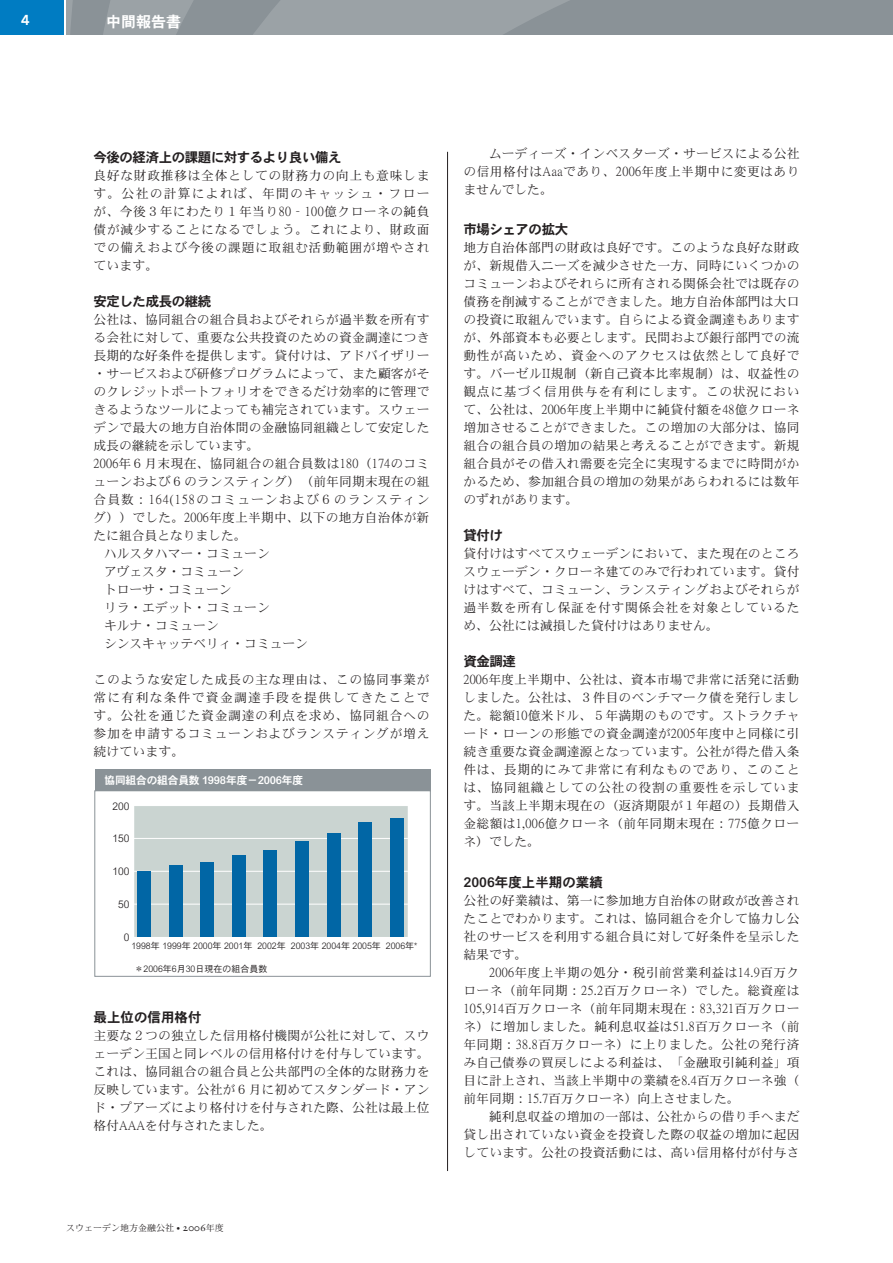
<style>
.page{position:relative;width:893px;height:1263px;background:#fff}
.page>*{position:absolute;margin:0;border:0;box-sizing:border-box;transform-origin:0 0}
.t1{font:15px "DFHS Gothic W7";color:#fff}
.t2{font:13.5px "DFHS Gothic W7";letter-spacing:-.035em;color:#231f20}
.t3{font:13.5px "DFHS Gothic W7";color:#231f20}
.t4{font:12.75px/18px "DFHS Mincho W3";letter-spacing:.015em;color:#231f20;text-align:justify}
.t5{font:12.75px "DFHS Mincho W3";letter-spacing:.08em;color:#231f20}
.t6{font:10.8px "DFHS Gothic W7";letter-spacing:-.02em;color:#fff}
.t7{font:10.5px "News Gothic";color:#231f20}
.t8{font:10.5px "DFHS Gothic W3";color:#231f20}
.t9{font:9px "DFHS Gothic W3";color:#231f20}
.t10{font:9px "News Gothic";color:#231f20}
.t11{font:9px "DFHS Mincho W3";color:#231f20}
.s1{font-family:"DFHS Gothic W3"}
.s2{font-family:"Sabon Roman SC";font-size:7.5px}
.s3{font-family:"Sabon Roman SC";font-size:10.5px}
</style>
<div class="page">
<div style="left:0;top:0;width:64px;height:34px;background:#007cc2"></div>
<div style="left:67px;top:0;width:826px;height:34px;background:#8a9297"></div>
<svg style="left:67px;top:0;width:502px;height:34px"></svg>
<hr style="left:447px;top:152px;width:1px;height:1019px;background:#231f20">
<div style="left:95px;top:770px;width:336px;height:21px;background:#8a9297"></div>
<div style="left:134px;top:806px;width:274px;height:131px;background:#cad4d1"></div>
<hr style="left:128px;top:904px;width:285px;height:1px;background:#fff">
<hr style="left:128px;top:871px;width:285px;height:1px;background:#fff">
<hr style="left:128px;top:838px;width:285px;height:1px;background:#fff">
<div style="left:137px;top:871px;width:14px;height:66px;background:#0166a5"></div>
<div style="left:169px;top:865px;width:13px;height:72px;background:#0166a5"></div>
<div style="left:201px;top:863px;width:13px;height:74px;background:#0166a5"></div>
<div style="left:232px;top:855px;width:14px;height:82px;background:#0166a5"></div>
<div style="left:264px;top:850px;width:13px;height:87px;background:#0166a5"></div>
<div style="left:295px;top:842px;width:14px;height:95px;background:#0166a5"></div>
<div style="left:327px;top:833px;width:13px;height:104px;background:#0166a5"></div>
<div style="left:359px;top:823px;width:13px;height:114px;background:#0166a5"></div>
<div style="left:390px;top:819px;width:13px;height:118px;background:#0166a5"></div>
<p class="t1" style="left:106px;top:14px;width:76px">中間報告書</p>
<p class="t2" style="left:94px;top:150px;width:249px">今後の経済上の課題に対するより良い備え</p>
<p class="t4" style="left:94px;top:167px;width:337px">良好な財政推移は全体としての財務力の向上も意味します。公社の計算によれば、年間のキャッシュ・フローが、今後３年にわたり１年当り80‐100億クローネの純負債が減少することになるでしょう。これにより、財政面での備えおよび今後の課題に取組む活動範囲が増やされています。</p>
<p class="t2" style="left:94px;top:294px;width:119px">安定した成長の継続</p>
<p class="t4" style="left:94px;top:311px;width:337px">公社は、協同組合の組合員およびそれらが過半数を所有す</p>
<p class="t4" style="left:94px;top:329px;width:337px">る会社に対して、重要な公共投資のための資金調達につき</p>
<p class="t4" style="left:94px;top:347px;width:337px">長期的な好条件を提供します。貸付けは、アドバイザリー</p>
<p class="t4" style="left:94px;top:365px;width:337px">・サービスおよび研修プログラムによって、また顧客がそ</p>
<p class="t4" style="left:94px;top:383px;width:337px">のクレジットポートフォリオをできるだけ効率的に管理で</p>
<p class="t4" style="left:94px;top:401px;width:337px">きるようなツールによっても補完されています。スウェー</p>
<p class="t4" style="left:94px;top:419px;width:337px">デンで最大の地方自治体間の金融協同組織として安定した</p>
<p class="t4" style="left:94px;top:437px;width:167px">成長の継続を示しています。</p>
<p class="t4" style="left:94px;top:455px;width:337px">2006年６月末現在、協同組合の組合員数は180（174のコミ</p>
<p class="t4" style="left:94px;top:473px;width:337px">ューンおよび６のランスティング）（前年同期末現在の組</p>
<p class="t5" style="left:94px;top:493px;width:337px">合員数：164(158のコミューンおよび６のランスティン</p>
<p class="t4" style="left:94px;top:509px;width:337px">グ））でした。2006年度上半期中、以下の地方自治体が新</p>
<p class="t4" style="left:94px;top:527px;width:154px">たに組合員となりました。</p>
<p class="t4" style="left:104px;top:545px;width:167px">ハルスタハマー・コミューン</p>
<p class="t4" style="left:104px;top:563px;width:142px">アヴェスタ・コミューン</p>
<p class="t4" style="left:104px;top:581px;width:129px">トローサ・コミューン</p>
<p class="t4" style="left:104px;top:599px;width:167px">リラ・エデット・コミューン</p>
<p class="t4" style="left:104px;top:617px;width:116px">キルナ・コミューン</p>
<p class="t4" style="left:104px;top:635px;width:206px">シンスキャッテベリィ・コミューン</p>
<p class="t4" style="left:94px;top:671px;width:337px">このような安定した成長の主な理由は、この協同事業が常に有利な条件で資金調達手段を提供してきたことです。公社を通じた資金調達の利点を求め、協同組合への参加を申請するコミューンおよびランスティングが増え続けています。</p>
<p class="t6" style="left:105px;top:775px;width:200px">協同組合の組合員数 1998年度−2006年度</p>
<p class="t7" style="left:104px;top:799px;width:15px">20</p>
<p class="t8" style="left:112px;top:801px;width:18px">200</p>
<p class="t8" style="left:112px;top:832px;width:18px">150</p>
<p class="t8" style="left:112px;top:865px;width:18px">100</p>
<p class="t8" style="left:118px;top:898px;width:13px">50</p>
<p class="t7" style="left:104px;top:832px;width:21px">150</p>
<p class="t7" style="left:104px;top:865px;width:15px">10</p>
<p class="t7" style="left:111px;top:898px;width:15px">50</p>
<p class="t7" style="left:117px;top:930px;width:14px">0<span class="s1">0</span></p>
<p class="t10" style="left:133px;top:939px;width:245px">1998 1999 2000 2001 2002 2003 2004 2005</p>
<p class="t10" style="left:383px;top:939px;width:28px">2006*</p>
<p class="t9" style="left:131px;top:941px;width:287px">1998年 1999年 2000年 2001年 2002年 2003年 2004年 2005年 2006年*</p>
<p class="t9" style="left:135px;top:964px;width:134px">＊2006年6月30日現在の組合員数</p>
<p class="t3" style="left:94px;top:1010px;width:109px">最上位の信用格付</p>
<p class="t4" style="left:94px;top:1027px;width:337px">主要な２つの独立した信用格付機関が公社に対して、スウェーデン王国と同レベルの信用格付けを付与しています。これは、協同組合の組合員と公共部門の全体的な財務力を反映しています。公社が６月に初めてスタンダード・アンド・プアーズにより格付けを付与された際、公社は最上位格付AAAを付与されたました。</p>
<p class="t11" style="left:66px;top:1223px;width:159px">スウェーデン地方金融公社 <span class="s2">•</span> <span class="s3">2006</span>年度</p>
<p class="t4" style="left:463px;top:145px;width:337px;text-indent:26px">ムーディーズ・インベスターズ・サービスによる公社の信用格付はAaaであり、2006年度上半期中に変更はありませんでした。</p>
<p class="t2" style="left:463px;top:222px;width:106px">市場シェアの拡大</p>
<p class="t4" style="left:463px;top:239px;width:338px">地方自治体部門の財政は良好です。このような良好な財政が、新規借入ニーズを減少させた一方、同時にいくつかのコミューンおよびそれらに所有される関係会社では既存の債務を削減することができました。地方自治体部門は大口の投資に取組んでいます。自らによる資金調達もありますが、外部資本も必要とします。民間および銀行部門での流動性が高いため、資金へのアクセスは依然として良好です。バーゼルII規制（新自己資本比率規制）は、収益性の観点に基づく信用供与を有利にします。この状況において、公社は、2006年度上半期中に純貸付額を48億クローネ増加させることができました。この増加の大部分は、協同組合の組合員の増加の結果と考えることができます。新規組合員がその借入れ需要を完全に実現するまでに時間がかかるため、参加組合員の増加の効果があらわれるには数年のずれがあります。</p>
<p class="t2" style="left:463px;top:528px;width:41px">貸付け</p>
<p class="t4" style="left:463px;top:545px;width:337px">貸付けはすべてスウェーデンにおいて、また現在のところスウェーデン・クローネ建てのみで行われています。貸付けはすべて、コミューン、ランスティングおよびそれらが過半数を所有し保証を付す関係会社を対象としているため、公社には減損した貸付けはありません。</p>
<p class="t2" style="left:463px;top:654px;width:54px">資金調達</p>
<p class="t4" style="left:463px;top:671px;width:337px">2006年度上半期中、公社は、資本市場で非常に活発に活動しました。公社は、３件目のベンチマーク債を発行しました。総額10億米ドル、５年満期のものです。ストラクチャード・ローンの形態での資金調達が2005年度中と同様に引続き重要な資金調達源となっています。公社が得た借入条件は、長期的にみて非常に有利なものであり、このことは、協同組織としての公社の役割の重要性を示しています。当該上半期末現在の（返済期限が１年超の）長期借入金総額は1,006億クローネ（前年同期末現在：775億クローネ）でした。</p>
<p class="t3" style="left:463px;top:875px;width:141px">2006年度上半期の業績</p>
<p class="t4" style="left:463px;top:892px;width:337px">公社の好業績は、第一に参加地方自治体の財政が改善されたことでわかります。これは、協同組合を介して協力し公社のサービスを利用する組合員に対して好条件を呈示した結果です。</p>
<p class="t4" style="left:463px;top:964px;width:337px;text-indent:26px">2006年度上半期の処分・税引前営業利益は14.9百万クローネ（前年同期：25.2百万クローネ）でした。総資産は105,914百万クローネ（前年同期末現在：83,321百万クローネ）に増加しました。純利息収益は51.8百万クローネ（前年同期：38.8百万クローネ）に上りました。公社の発行済み自己債券の買戻しによる利益は、「金融取引純利益」項目に計上され、当該上半期中の業績を8.4百万クローネ強（前年同期：15.7百万クローネ）向上させました。</p>
<p class="t4" style="left:463px;top:1108px;width:337px;text-indent:26px">純利息収益の増加の一部は、公社からの借り手へまだ貸し出されていない資金を投資した際の収益の増加に起因しています。公社の投資活動には、高い信用格付が付与さ</p>
</div>
